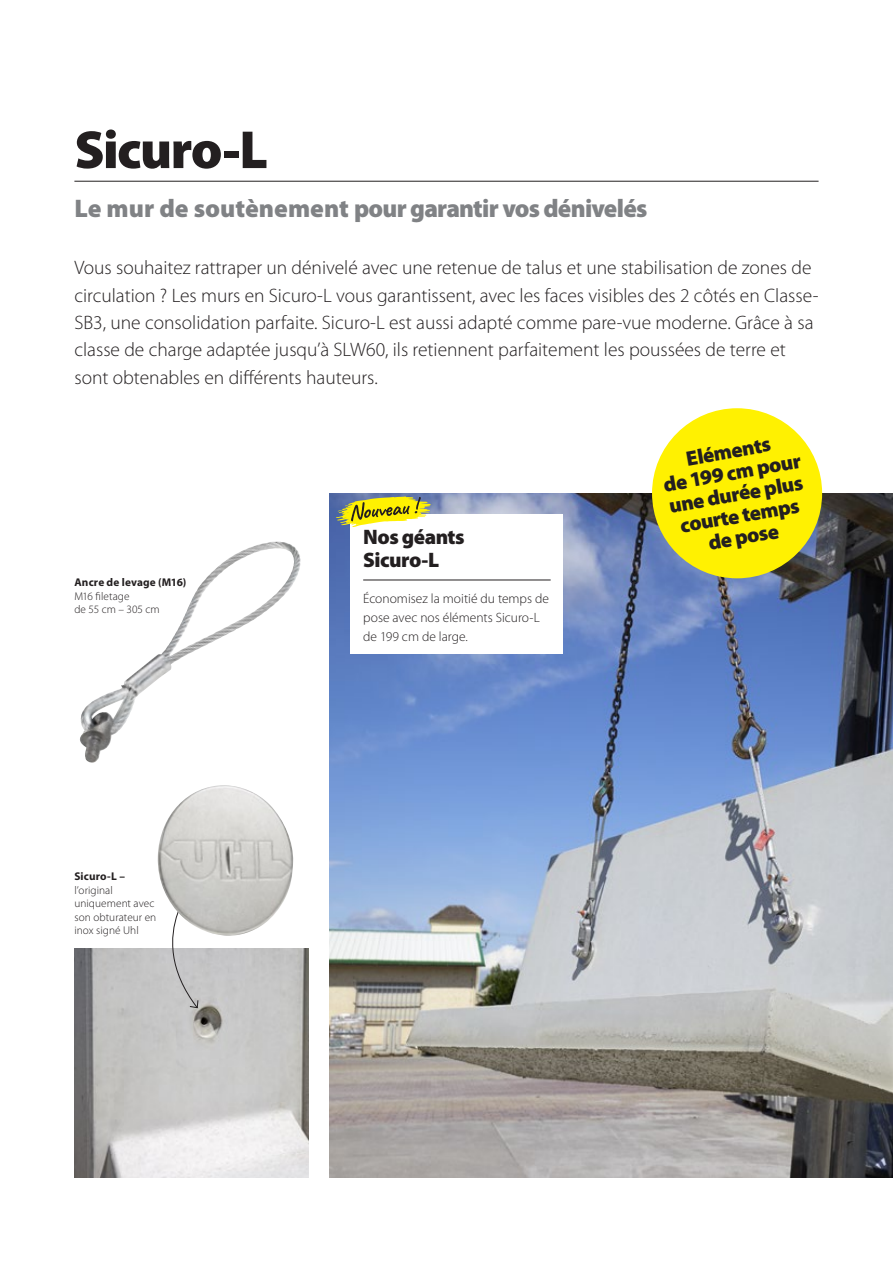
<style>
.page{position:relative;width:893px;height:1263px;background:#fff}
.page>*{position:absolute;margin:0;border:0;box-sizing:border-box;transform-origin:0 0}
.t1{font:900 54px "Myriad Pro";letter-spacing:-.03em;color:#231f20}
.t2{font:900 25.5px "Myriad Pro";letter-spacing:-.025em;color:#808285}
.t3{font:900 21px/21.8px "Myriad Pro";letter-spacing:-.025em;color:#231f20;text-align:center}
.t4{font:300 19.5px/27.3px "Myriad Pro";color:#231f20}
.t5{font:300 13.5px/18.9px "Myriad Pro";color:#231f20}
.t6{font:300 11.25px/13.5px "Myriad Pro";letter-spacing:.005em;color:#231f20}
.t7{font:700 11.25px "Myriad Pro";letter-spacing:.015em;color:#231f20}
</style>
<div class="page">
<img style="left:330px;top:493px;width:563px;height:685px">
<img style="left:74px;top:948px;width:234px;height:230px">
<svg style="left:139px;top:936px;width:63px;height:73px"></svg>
<img style="left:157px;top:785px;width:137px;height:151px">
<img style="left:80px;top:541px;width:221px;height:222px">
<hr style="left:74px;top:181px;width:745px;height:1px;background:#231f20">
<div style="left:652px;top:408px;width:170px;height:170px;background:#fff101;border-radius:50%"></div>
<div style="left:350px;top:514px;width:213px;height:139px;background:#fff"></div>
<hr style="left:363px;top:580px;width:188px;height:1px;background:#231f20">
<svg style="left:336px;top:496px;width:95px;height:31px"></svg>
<h1 class="t1" style="left:74px;top:119px;width:195px">Sicuro-L</h1>
<h2 class="t2" style="left:74px;top:194px;width:574px">Le mur de soutènement pour garantir vos dénivelés</h2>
<p class="t4" style="left:74px;top:255px;width:746px">Vous souhaitez rattraper un dénivelé avec une retenue de talus et une stabilisation de zones de circulation ? Les murs en Sicuro-L vous garantissent, avec les faces visibles des 2 côtés en Classe-SB3, une consolidation parfaite. Sicuro-L est aussi adapté comme pare-vue moderne. Grâce à sa classe de charge adaptée jusqu’à SLW60, ils retiennent parfaitement les poussées de terre et sont obtenables en différents hauteurs.</p>
<p class="t7" style="left:74px;top:576px;width:114px">Ancre de levage (M16)</p>
<p class="t6" style="left:74px;top:589px;width:87px">M16 filetage<br>de 55 cm – 305 cm</p>
<p class="t7" style="left:74px;top:870px;width:52px">Sicuro-L –</p>
<p class="t6" style="left:74px;top:883px;width:83px">l’original uniquement avec son obturateur en inox signé Uhl</p>
<p class="t3" style="left:658px;top:453px;width:141px;rotate:-10deg">Eléments<br>de 199 cm pour une durée plus courte temps</p>
<p class="t3" style="left:363px;top:526px;width:103px">Nos géants</p>
<p class="t3" style="left:707px;top:532px;width:73px;rotate:-10deg">de pose</p>
<p class="t3" style="left:363px;top:549px;width:78px">Sicuro-L</p>
<p class="t5" style="left:363px;top:589px;width:187px">Économisez la moitié du temps de pose avec nos éléments Sicuro-L de 199 cm de large.</p>
</div>
